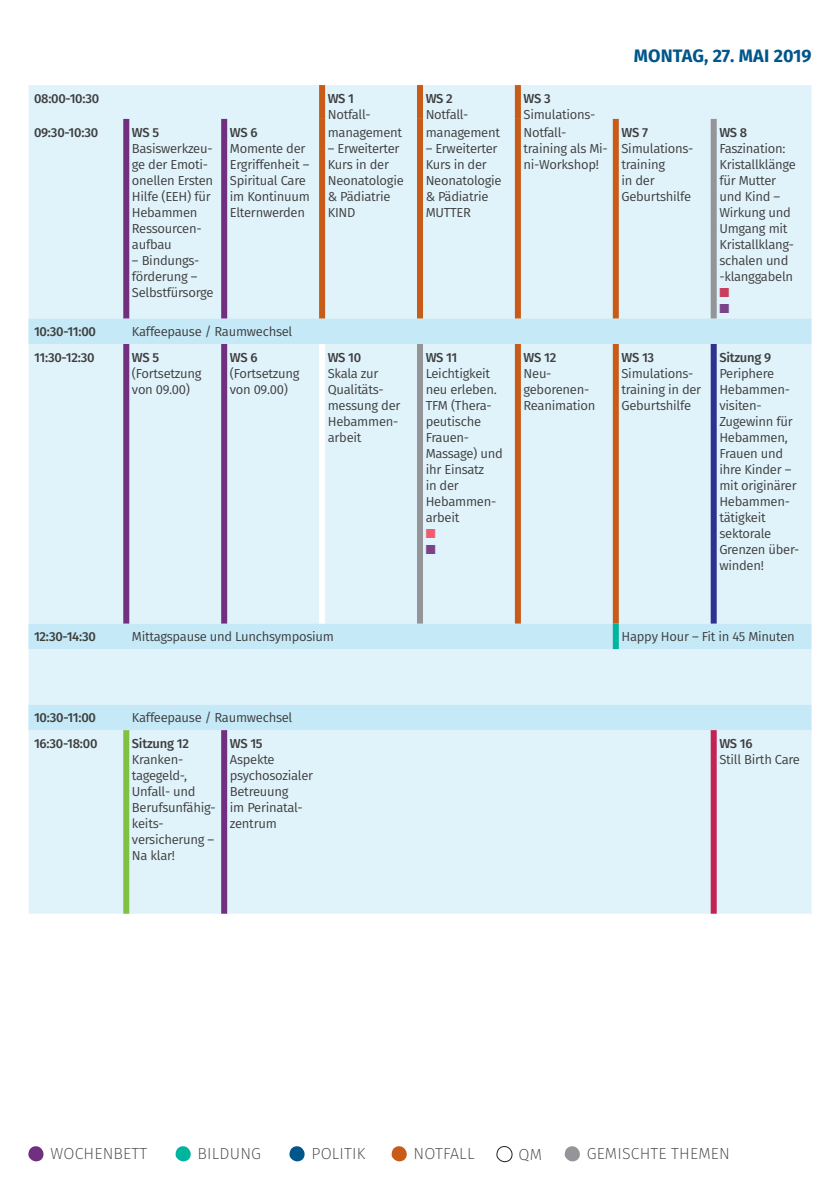
<style>
.page{position:relative;width:840px;height:1191px;background:#fff}
.page>*{position:absolute;margin:0;border:0;box-sizing:border-box;transform-origin:0 0}
.t1{font:700 18px "Fira Sans";color:#00568a}
.t2{font:200 16px "Fira Sans";letter-spacing:.01em;color:#3e3e3f}
.t3{font:13px/16px "Fira Sans";letter-spacing:-.02em;color:#3e3e3f}
.t4{font:500 13px "Fira Sans";letter-spacing:-.02em;color:#3e3e3f}
.t5{font:13px "Zapf Dingbats";color:#7a4287}
.t6{font:13px "Zapf Dingbats";color:#c73f5e}
.t7{font:13px "Zapf Dingbats";color:#f05d71}
</style>
<div class="page">
<svg style="left:28px;top:1146px;width:16px;height:15px"></svg>
<svg style="left:289px;top:1146px;width:16px;height:15px"></svg>
<svg style="left:175px;top:1146px;width:16px;height:15px"></svg>
<div style="left:28px;top:85px;width:783px;height:828px;background:#e0f3fa"></div>
<svg style="left:28px;top:318px;width:783px;height:412px;background:#daf0f8"></svg>
<div style="left:319px;top:85px;width:6px;height:34px;background:#c85b18"></div>
<div style="left:319px;top:119px;width:6px;height:199px;background:#c85b18"></div>
<div style="left:417px;top:85px;width:6px;height:34px;background:#c85b18"></div>
<div style="left:417px;top:119px;width:6px;height:199px;background:#c85b18"></div>
<div style="left:514px;top:85px;width:6px;height:34px;background:#c85b18"></div>
<div style="left:514px;top:119px;width:6px;height:199px;background:#c85b18"></div>
<div style="left:612px;top:119px;width:6px;height:199px;background:#c85b18"></div>
<div style="left:221px;top:119px;width:6px;height:199px;background:#712f7f"></div>
<div style="left:319px;top:344px;width:6px;height:279px;background:#fff"></div>
<div style="left:221px;top:344px;width:6px;height:279px;background:#712f7f"></div>
<div style="left:514px;top:344px;width:6px;height:279px;background:#c85b18"></div>
<div style="left:612px;top:344px;width:6px;height:279px;background:#c85b18"></div>
<div style="left:123px;top:730px;width:6px;height:183px;background:#7fc241"></div>
<div style="left:221px;top:730px;width:6px;height:183px;background:#712f7f"></div>
<div style="left:710px;top:730px;width:6px;height:183px;background:#c22354"></div>
<div style="left:710px;top:344px;width:6px;height:279px;background:#2e3092"></div>
<div style="left:123px;top:119px;width:6px;height:199px;background:#712f7f"></div>
<div style="left:123px;top:344px;width:6px;height:279px;background:#712f7f"></div>
<div style="left:710px;top:119px;width:6px;height:199px;background:#939598"></div>
<div style="left:417px;top:344px;width:6px;height:279px;background:#939598"></div>
<div style="left:612px;top:623px;width:6px;height:26px;background:#00b59d"></div>
<svg style="left:391px;top:1146px;width:16px;height:15px"></svg>
<svg style="left:496px;top:1146px;width:16px;height:16px"></svg>
<svg style="left:564px;top:1146px;width:16px;height:15px"></svg>
<p class="t4" style="left:34px;top:88px;width:67px">08:00-10:30</p>
<p class="t4" style="left:327px;top:88px;width:28px">WS 1</p>
<p class="t3" style="left:327px;top:106px;width:44px">Notfall-</p>
<p class="t4" style="left:34px;top:122px;width:66px">09:30-10:30</p>
<p class="t4" style="left:132px;top:122px;width:29px">WS 5</p>
<p class="t3" style="left:132px;top:140px;width:83px">Basiswerkzeu&shy;ge der Emoti&shy;onellen Ersten<br>Hilfe (EEH) für<br>Hebammen<br>Ressourcen&shy;aufbau</p>
<p class="t3" style="left:132px;top:252px;width:83px">– Bindungs&shy;förderung –<br>Selbstfürsorge</p>
<p class="t4" style="left:230px;top:122px;width:29px">WS 6</p>
<p class="t3" style="left:230px;top:140px;width:81px">Momente der<br>Ergriffenheit –<br>Spiritual Care im Kontinuum<br>Elternwerden</p>
<p class="t4" style="left:34px;top:321px;width:63px">10:30-11:00</p>
<p class="t3" style="left:132px;top:323px;width:162px">Kaffeepause / Raumwechsel</p>
<p class="t4" style="left:34px;top:347px;width:62px">11:30-12:30</p>
<p class="t4" style="left:132px;top:347px;width:29px">WS 5</p>
<p class="t3" style="left:132px;top:365px;width:71px">(Fortsetzung von 09.00)</p>
<p class="t4" style="left:230px;top:347px;width:29px">WS 6</p>
<p class="t3" style="left:230px;top:365px;width:71px">(Fortsetzung von 09.00)</p>
<p class="t3" style="left:327px;top:124px;width:76px">management</p>
<p class="t3" style="left:327px;top:140px;width:77px">– Erweiterter<br>Kurs in der<br>Neonatologie &amp; Pädiatrie<br>KIND</p>
<p class="t4" style="left:327px;top:347px;width:35px">WS 10</p>
<p class="t3" style="left:327px;top:365px;width:74px">Skala zur<br>Qualitäts&shy;messung der<br>Hebammen&shy;arbeit</p>
<p class="t4" style="left:425px;top:88px;width:29px">WS 2</p>
<p class="t3" style="left:425px;top:106px;width:44px">Notfall-</p>
<p class="t3" style="left:425px;top:124px;width:76px">management</p>
<p class="t3" style="left:425px;top:140px;width:77px">– Erweiterter<br>Kurs in der<br>Neonatologie &amp; Pädiatrie<br>MUTTER</p>
<p class="t4" style="left:425px;top:347px;width:33px">WS 11</p>
<p class="t3" style="left:425px;top:365px;width:79px">Leichtigkeit neu erleben.<br>TFM (Thera&shy;peutische<br>Frauen-<br>Massage) und ihr Einsatz<br>in der<br>Hebammen&shy;arbeit</p>
<p class="t7" style="left:425px;top:527px;width:11px">■</p>
<p class="t5" style="left:425px;top:543px;width:11px">■</p>
<p class="t4" style="left:523px;top:88px;width:29px">WS 3</p>
<p class="t3" style="left:523px;top:106px;width:73px">Simulations-</p>
<h1 class="t1" style="left:633px;top:41px;width:179px">MONTAG, 27. MAI 2019</h1>
<p class="t3" style="left:523px;top:124px;width:86px">Notfall&shy;training als Mi&shy;ni-Workshop!</p>
<p class="t4" style="left:621px;top:122px;width:28px">WS 7</p>
<p class="t3" style="left:621px;top:140px;width:73px">Simulations&shy;training<br>in der<br>Geburtshilfe</p>
<p class="t4" style="left:719px;top:122px;width:29px">WS 8</p>
<p class="t3" style="left:719px;top:140px;width:78px">Faszination:<br>Kristallklänge für Mutter und Kind –<br>Wirkung und<br>Umgang mit<br>Kristallklang&shy;schalen und -klanggabeln</p>
<p class="t6" style="left:719px;top:286px;width:11px">■</p>
<p class="t5" style="left:719px;top:302px;width:11px">■</p>
<p class="t4" style="left:523px;top:347px;width:34px">WS 12</p>
<p class="t3" style="left:523px;top:365px;width:73px">Neu&shy;geborenen-<br>Reanimation</p>
<p class="t4" style="left:621px;top:347px;width:34px">WS 13</p>
<p class="t3" style="left:621px;top:365px;width:81px">Simulations&shy;training in der<br>Geburtshilfe</p>
<p class="t4" style="left:719px;top:347px;width:53px">Sitzung 9</p>
<p class="t3" style="left:719px;top:365px;width:82px">Periphere<br>Hebammen&shy;visiten-<br>Zugewinn für<br>Hebammen,<br>Frauen und ihre Kinder – mit originärer<br>Hebammen&shy;tätigkeit sektorale<br>Grenzen über&shy;winden!</p>
<p class="t4" style="left:34px;top:626px;width:63px">12:30-14:30</p>
<p class="t3" style="left:132px;top:628px;width:203px">Mittagspause und Lunchsymposium</p>
<p class="t3" style="left:621px;top:628px;width:175px">Happy Hour – Fit in 45 Minuten</p>
<p class="t4" style="left:34px;top:707px;width:63px">10:30-11:00</p>
<p class="t3" style="left:132px;top:709px;width:162px">Kaffeepause / Raumwechsel</p>
<p class="t4" style="left:34px;top:733px;width:65px">16:30-18:00</p>
<p class="t4" style="left:132px;top:733px;width:58px">Sitzung 12</p>
<p class="t3" style="left:132px;top:751px;width:85px">Kranken&shy;tagegeld-,<br>Unfall- und<br>Berufsunfähig&shy;keits&shy;versicherung –<br>Na klar!</p>
<p class="t4" style="left:230px;top:733px;width:34px">WS 15</p>
<p class="t3" style="left:230px;top:751px;width:85px">Aspekte psychosozialer<br>Betreuung<br>im Perinatal&shy;zentrum</p>
<p class="t4" style="left:719px;top:733px;width:35px">WS 16</p>
<p class="t3" style="left:719px;top:751px;width:82px">Still Birth Care</p>
<p class="t2" style="left:50px;top:1142px;width:98px">WOCHENBETT</p>
<p class="t2" style="left:197px;top:1142px;width:65px">BILDUNG</p>
<p class="t2" style="left:311px;top:1142px;width:55px">POLITIK</p>
<p class="t2" style="left:413px;top:1142px;width:62px">NOTFALL</p>
<p class="t2" style="left:518px;top:1143px;width:25px">QM</p>
<p class="t2" style="left:586px;top:1142px;width:144px">GEMISCHTE THEMEN</p>
</div>
